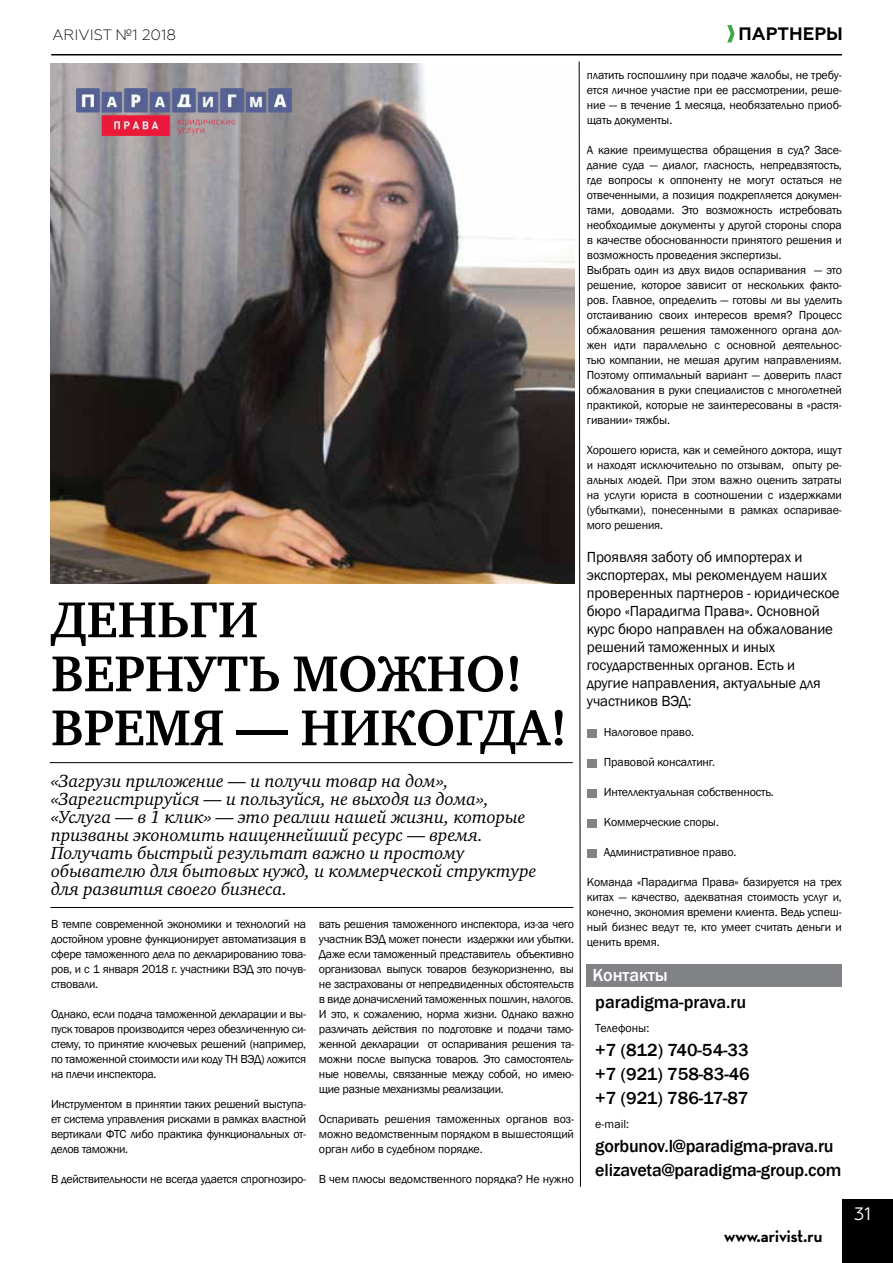
<style>
.page{position:relative;width:893px;height:1263px;background:#fff}
.page>*{position:absolute;margin:0;border:0;box-sizing:border-box;transform-origin:0 0}
.t1{font:700 51.75px/54px "Charter ITC";color:#000}
.t2{font:700 20.85px "Neutraface Display";color:#000}
.t3{font:italic 18px/18px "Charter ITC";color:#000}
.t4{font:500 18px/24px "Franklin Gothic";letter-spacing:-.01em;color:#000;text-align:justify}
.t5{font:700 18px "Geometria";color:#000}
.t6{font:500 18px "Franklin Gothic";color:#fff}
.t7{font:18px "Geometria";color:#fff}
.t8{font:15px/18px "Franklin Gothic";letter-spacing:-.01em;color:#000}
.t9{font:300 15px "Geometria";color:#000}
.t10{font:12px/15px "Franklin Gothic";letter-spacing:-.01em;color:#000;text-align:justify}
</style>
<div class="page">
<div style="left:842px;top:1199px;width:51px;height:64px;background:#000"></div>
<svg style="left:727px;top:25px;width:8px;height:17px"></svg>
<hr style="left:51px;top:54px;width:791px;height:1px;background:#000">
<img style="left:50px;top:63px;width:524px;height:521px">
<img style="left:76px;top:88px;width:215px;height:47px">
<div style="left:587px;top:964px;width:255px;height:22px;background:#808285"></div>
<hr style="left:50px;top:907px;width:523px;height:1px;background:#000">
<svg style="left:578px;top:61px;width:3px;height:1126px"></svg>
<div style="left:587px;top:729px;width:9px;height:9px;background:#808285"></div>
<div style="left:587px;top:759px;width:9px;height:9px;background:#808285"></div>
<div style="left:587px;top:789px;width:9px;height:9px;background:#808285"></div>
<div style="left:587px;top:819px;width:9px;height:8px;background:#808285"></div>
<div style="left:587px;top:849px;width:9px;height:9px;background:#808285"></div>
<hr style="left:50px;top:762px;width:523px;height:1px;background:#000">
<p class="t9" style="left:52px;top:26px;width:125px">ARIVIST №1 2018</p>
<h3 class="t5" style="left:738px;top:23px;width:106px">ПАРТНЕРЫ</h3>
<h1 class="t1" style="left:51px;top:593px;width:518px">ДЕНЬГИ<br>ВЕРНУТЬ МОЖНО!<br>ВРЕМЯ — НИКОГДА!</h1>
<p class="t3" style="left:51px;top:771px;width:487px">«Загрузи приложение — и получи товар на дом», «Зарегистрируйся — и пользуйся, не выходя из дома», «Услуга — в 1 клик» — это реалии нашей жизни, которые призваны экономить наиценнейший ресурс — время.<br>Получать быстрый результат важно и простому обывателю для бытовых нужд, и коммерческой структуре для развития своего бизнеса.</p>
<p class="t10" style="left:51px;top:916px;width:257px">В темпе современной экономики и технологий на достойном уровне функционирует автоматизация в сфере таможенного дела по декларированию това&shy;ров, и с 1 января 2018 г. участники ВЭД это почув&shy;ствовали.</p>
<p class="t10" style="left:51px;top:1006px;width:257px">Однако, если подача таможенной декларации и вы&shy;пуск товаров производится через обезличенную си&shy;стему, то принятие ключевых решений (например, по таможенной стоимости или коду ТН ВЭД) ложится на плечи инспектора.</p>
<p class="t10" style="left:51px;top:1096px;width:257px">Инструментом в принятии таких решений выступа&shy;ет система управления рисками в рамках властной вертикали ФТС либо практика функциональных от&shy;делов таможни.</p>
<p class="t10" style="left:51px;top:1171px;width:257px">В действительности не всегда удается спрогнозиро-</p>
<p class="t10" style="left:319px;top:916px;width:257px">вать решения таможенного инспектора, из-за чего участник ВЭД может понести издержки или убытки.<br>Даже если таможенный представитель объективно организовал выпуск товаров безукоризненно, вы не застрахованы от непредвиденных обстоятельств в виде доначислений таможенных пошлин, налогов.<br>И это, к сожалению, норма жизни. Однако важно различать действия по подготовке и подачи тамо&shy;женной декларации от оспаривания решения та&shy;можни после выпуска товаров. Это самостоятель&shy;ные новеллы, связанные между собой, но имею&shy;щие разные механизмы реализации.</p>
<p class="t10" style="left:319px;top:1111px;width:257px">Оспаривать решения таможенных органов воз&shy;можно ведомственным порядком в вышестоящий орган либо в судебном порядке.</p>
<p class="t10" style="left:319px;top:1171px;width:257px">В чем плюсы ведомственного порядка? Не нужно</p>
<p class="t10" style="left:587px;top:68px;width:257px">платить госпошлину при подаче жалобы, не требу&shy;ется личное участие при ее рассмотрении, реше&shy;ние — в течение 1 месяца, необязательно приоб&shy;щать документы.</p>
<p class="t10" style="left:587px;top:143px;width:257px;text-align:left">А какие преимущества обращения в суд? Засе&shy;дание суда — диалог, гласность, непредвзятость, где вопросы к оппоненту не могут остаться не отвеченными, а позиция подкрепляется докумен&shy;тами, доводами. Это возможность истребовать необходимые документы у другой стороны спора в качестве обоснованности принятого решения и возможность проведения экспертизы.<br>Выбрать один из двух видов оспаривания — это решение, которое зависит от нескольких факто&shy;ров. Главное, определить — готовы ли вы уделить отстаиванию своих интересов время? Процесс обжалования решения таможенного органа дол&shy;жен идти параллельно с основной деятельнос&shy;тью компании, не мешая другим направлениям.<br>Поэтому оптимальный вариант — доверить пласт обжалования в руки специалистов с многолетней практикой, которые не заинтересованы в «растя&shy;гивании» тяжбы.</p>
<p class="t10" style="left:587px;top:443px;width:257px">Хорошего юриста, как и семейного доктора, ищут и находят исключительно по отзывам, опыту ре&shy;альных людей. При этом важно оценить затраты на услуги юриста в соотношении с издержками (убытками), понесенными в рамках оспаривае&shy;мого решения.</p>
<p class="t8" style="left:587px;top:549px;width:254px">Проявляя заботу об импортерах и экспортерах, мы рекомендуем наших проверенных партнеров - юридическое бюро «Парадигма Права». Основной курс бюро направлен на обжалование решений таможенных и иных государственных органов. Есть и другие направления, актуальные для участников ВЭД:</p>
<p class="t10" style="left:604px;top:725px;width:92px">Налоговое право.</p>
<p class="t10" style="left:604px;top:755px;width:113px">Правовой консалтинг.</p>
<p class="t10" style="left:604px;top:785px;width:172px">Интеллектуальная собственность.</p>
<p class="t10" style="left:604px;top:815px;width:117px">Коммерческие споры.</p>
<p class="t10" style="left:604px;top:845px;width:134px">Административное право.</p>
<p class="t10" style="left:587px;top:875px;width:257px">Команда «Парадигма Права» базируется на трех китах — качество, адекватная стоимость услуг и, конечно, экономия времени клиента. Ведь успеш&shy;ный бизнес ведут те, кто умеет считать деньги и ценить время.</p>
<h3 class="t6" style="left:593px;top:964px;width:77px">Контакты</h3>
<h3 class="t4" style="left:595px;top:990px;width:152px">paradigma-prava.ru</h3>
<p class="t10" style="left:595px;top:1021px;width:56px">Телефоны:</p>
<h3 class="t4" style="left:595px;top:1038px;width:156px">+7 (812) 740-54-33 +7 (921) 758-83-46 +7 (921) 786-17-87</h3>
<p class="t10" style="left:595px;top:1117px;width:35px">e-mail:</p>
<h3 class="t4" style="left:595px;top:1134px;width:248px">gorbunov.l@paradigma-prava.ru elizaveta@paradigma-group.com</h3>
<h2 class="t2" style="left:724px;top:1220px;width:100px">www.arivist.ru</h2>
<h3 class="t7" style="left:854px;top:1203px;width:18px">31</h3>
</div>
